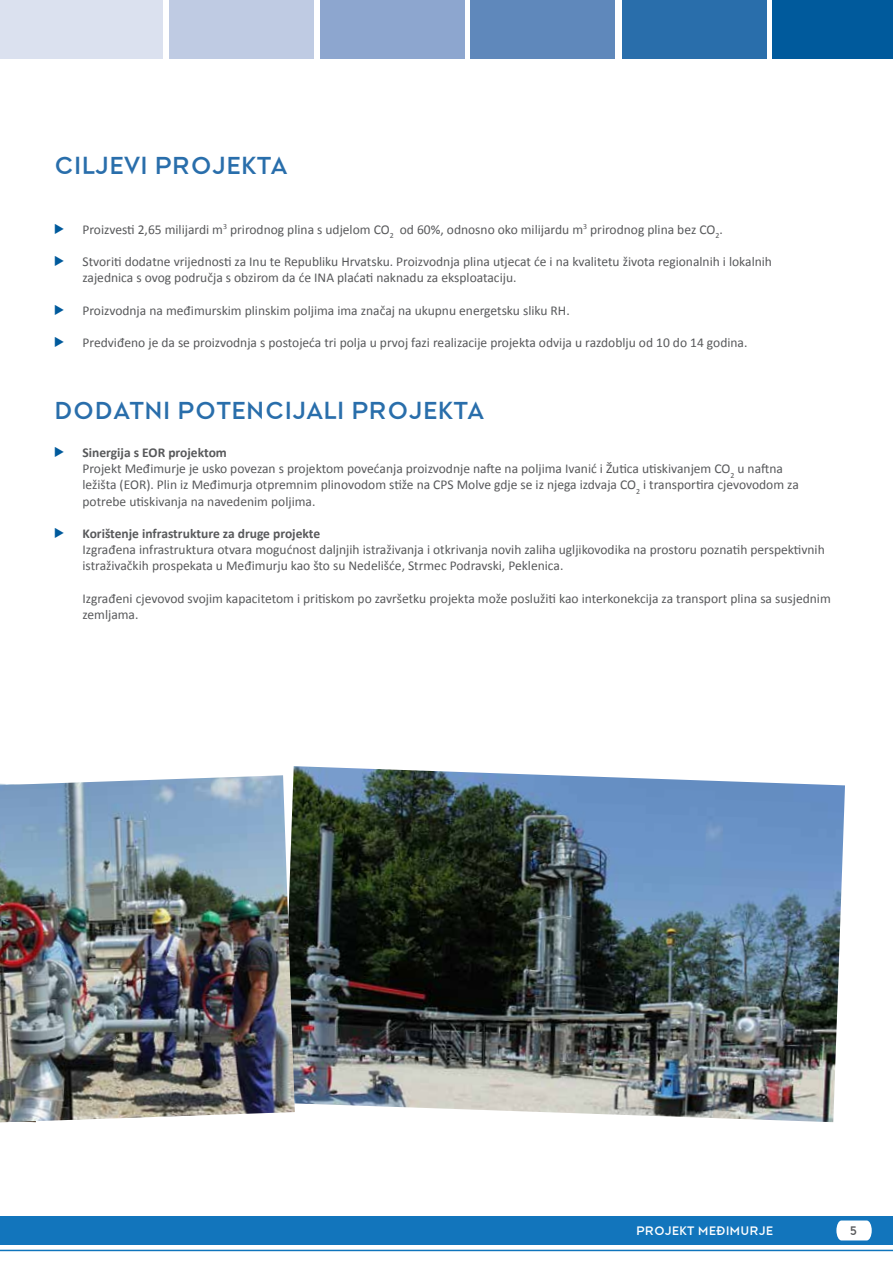
<style>
.page{position:relative;width:893px;height:1263px;background:#fff}
.page>*{position:absolute;margin:0;border:0;box-sizing:border-box;transform-origin:0 0}
.t1{font:24px "Molgroup";color:#296eab}
.t2{font:13.5px/16.2px "Calibri";color:#58595b}
.t3{font:700 13.5px "Calibri";color:#58595b}
.t4{font:13.5px "Apex New";color:#005a9c}
.t5{font:12px "Molgroup";color:#fff}
.t6{font:12px "Molgroup";color:#58595b}
.s1{font-weight:700}
</style>
<div class="page">
<div style="left:0;top:1216px;width:893px;height:28px;background:#1275bc"></div>
<hr style="left:0;top:1250px;width:893px;height:1px;background:#0f75bc">
<svg style="left:836px;top:1220px;width:36px;height:20px"></svg>
<div style="left:773px;top:0;width:120px;height:59px;background:#005a9c"></div>
<div style="left:622px;top:0;width:144px;height:59px;background:#296eab"></div>
<div style="left:471px;top:0;width:144px;height:59px;background:#5f88bb"></div>
<div style="left:321px;top:0;width:144px;height:59px;background:#8da6cf"></div>
<div style="left:170px;top:0;width:144px;height:59px;background:#bfcbe3"></div>
<div style="left:0;top:0;width:162px;height:59px;background:#dbe1ef"></div>
<img style="left:293px;top:766px;width:552px;height:356px">
<img style="left:0;top:775px;width:295px;height:347px">
<h1 class="t1" style="left:54px;top:150px;width:235px">CILJEVI PROJEKTA</h1>
<p class="t4" style="left:54px;top:220px;width:12px">▶</p>
<p class="t2" style="left:82px;top:221px;width:642px">Proizvesti 2,65 milijardi m<sup>3</sup> prirodnog plina s udjelom CO<sub>2</sub> od 60%, odnosno oko milijardu m<sup>3</sup> prirodnog plina bez CO<sub>2</sub>.</p>
<p class="t4" style="left:54px;top:253px;width:12px">▶</p>
<p class="t2" style="left:82px;top:254px;width:691px">Stvoriti dodatne vrijednosti za Inu te Republiku Hrvatsku. Proizvodnja plina utjecat će i na kvalitetu života regionalnih i lokalnih zajednica s ovog područja s obzirom da će INA plaćati naknadu za eksploataciju.</p>
<p class="t4" style="left:54px;top:301px;width:12px">▶</p>
<p class="t2" style="left:82px;top:302px;width:489px">Proizvodnja na međimurskim plinskim poljima ima značaj na ukupnu energetsku sliku RH.</p>
<p class="t4" style="left:54px;top:334px;width:12px">▶</p>
<p class="t2" style="left:82px;top:335px;width:666px">Predviđeno je da se proizvodnja s postojeća tri polja u prvoj fazi realizacije projekta odvija u razdoblju od 10 do 14 godina.</p>
<h1 class="t1" style="left:54px;top:395px;width:432px">DODATNI POTENCIJALI PROJEKTA</h1>
<p class="t4" style="left:54px;top:444px;width:12px">▶</p>
<p class="t2" style="left:82px;top:444px;width:718px"><span class="s1">Sinergija s EOR projektom<br></span>Projekt Međimurje je usko povezan s projektom povećanja proizvodnje nafte na poljima Ivanić i Žutica utiskivanjem CO<sub>2</sub> u naftna ležišta (EOR). Plin iz Međimurja otpremnim plinovodom stiže na CPS Molve gdje se iz njega izdvaja CO<sub>2</sub> i transportira cjevovodom za potrebe utiskivanja na navedenim poljima.</p>
<p class="t4" style="left:54px;top:525px;width:12px">▶</p>
<p class="t3" style="left:82px;top:525px;width:239px">Korištenje infrastrukture za druge projekte</p>
<p class="t2" style="left:82px;top:542px;width:744px">Izgrađena infrastruktura otvara mogućnost daljnjih istraživanja i otkrivanja novih zaliha ugljikovodika na prostoru poznatih perspektivnih istraživačkih prospekata u Međimurju kao što su Nedelišće, Strmec Podravski, Peklenica.</p>
<p class="t2" style="left:82px;top:590px;width:750px">Izgrađeni cjevovod svojim kapacitetom i pritiskom po završetku projekta može poslužiti kao interkonekcija za transport plina sa susjednim zemljama.</p>
<p class="t5" style="left:636px;top:1223px;width:139px">PROJEKT M EÐIMURJE</p>
<p class="t6" style="left:850px;top:1222px;width:9px">5</p>
</div>
